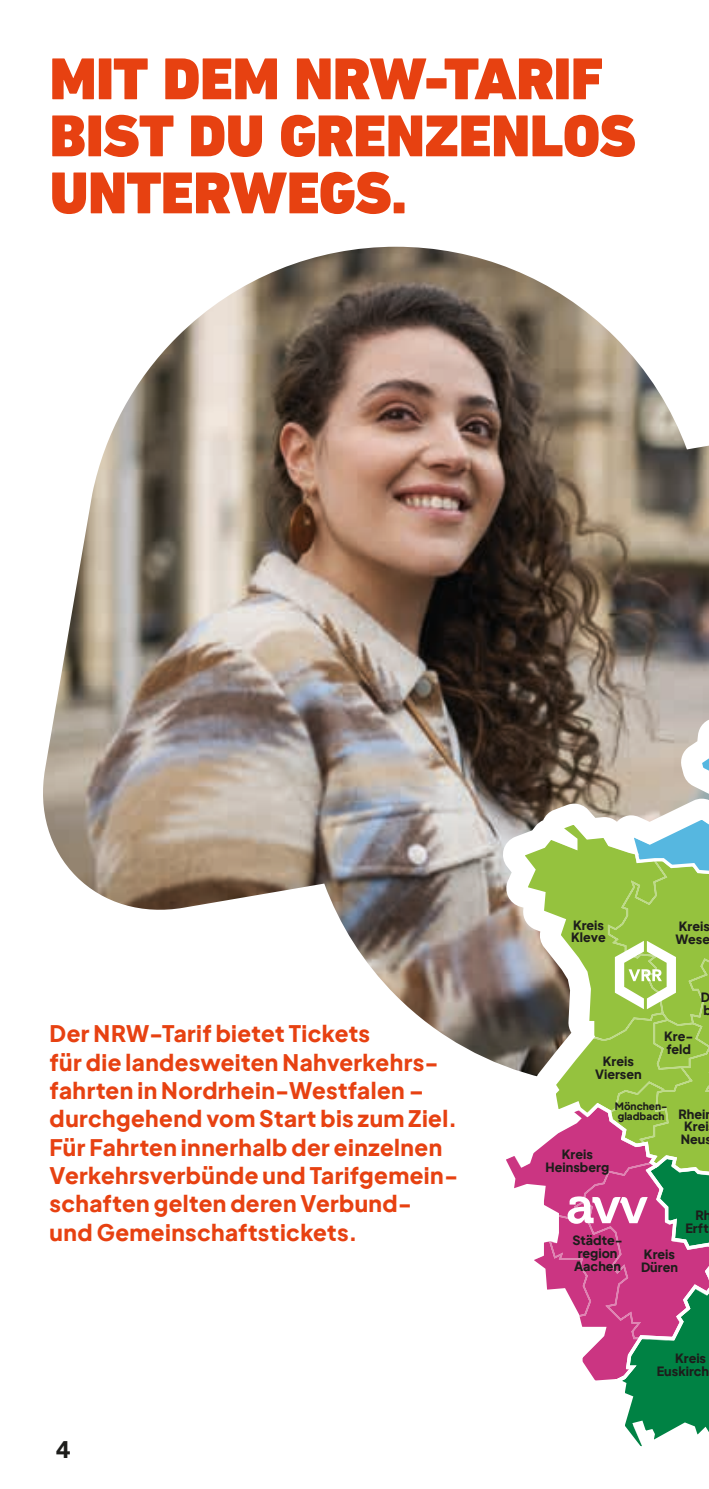
<style>
.page{position:relative;width:709px;height:1489px;background:#fff}
.page>*{position:absolute;margin:0;border:0;box-sizing:border-box;transform-origin:0 0}
.t1{font:900 60px/57px "DIN Next LT Pro";letter-spacing:-.01em;color:#e74111}
.t2{font:800 22.5px/28.2px "Plus Jakarta Sans";letter-spacing:.02em;color:#e74111}
.t3{font:800 22.5px "Plus Jakarta Sans";color:#1d1d1b}
.t4{font:800 12.5px/12.5px "Plus Jakarta Sans";color:#1d1d1b}
.t5{font:800 10px/10px "Plus Jakarta Sans";color:#1d1d1b}
</style>
<div class="page">
<img style="left:43px;top:247px;width:666px;height:810px">
<svg style="left:484px;top:545px;width:225px;height:519px;background:#61554c"></svg>
<svg style="left:499px;top:560px;width:210px;height:732px"></svg>
<svg style="left:567px;top:592px;width:142px;height:855px"></svg>
<h1 class="t1" style="left:50px;top:50px;width:588px">MIT DEM NRW-TARIF<br>BIST DU GRENZENLOS<br>UNTERWEGS.</h1>
<p class="t4" style="left:571px;top:917px;width:36px">Kreis<br>Kleve</p>
<p class="t4" style="left:675px;top:919px;width:36px">Kreis<br>Wese</p>
<p class="t2" style="left:50px;top:1017px;width:410px">Der NRW-Tarif bietet Tickets<br>für die landesweiten Nahverkehrs&shy;fahrten in Nordrhein-Westfalen – durchgehend vom Start bis zum Ziel.<br>Für Fahrten innerhalb der einzelnen Verkehrsverbünde und Tarifgemein&shy;schaften gelten deren Verbund&shy;und Gemeinschaftstickets.</p>
<p class="t3" style="left:56px;top:1428px;width:16px">4</p>
<p class="t4" style="left:595px;top:1054px;width:48px;text-align:center">Kreis<br>Viersen</p>
<p class="t4" style="left:664px;top:1029px;width:31px">Kre&shy;feld</p>
<p class="t4" style="left:700px;top:989px;width:13px">D b</p>
<p class="t5" style="left:615px;top:1100px;width:54px">Mönchen&shy;gladbach</p>
<p class="t4" style="left:545px;top:1146px;width:65px;text-align:center">Kreis<br>Heinsberg</p>
<p class="t4" style="left:678px;top:1106px;width:35px">Rhei<br>Krei<br>Neus</p>
<p class="t4" style="left:685px;top:1208px;width:27px;text-align:right">Rh<br>Erft</p>
<p class="t4" style="left:572px;top:1233px;width:52px">Städte&shy;region<br>Aachen</p>
<p class="t4" style="left:641px;top:1247px;width:39px">Kreis<br>Düren</p>
<p class="t4" style="left:657px;top:1350px;width:54px;text-align:right">Kreis<br>Euskirch</p>
</div>
